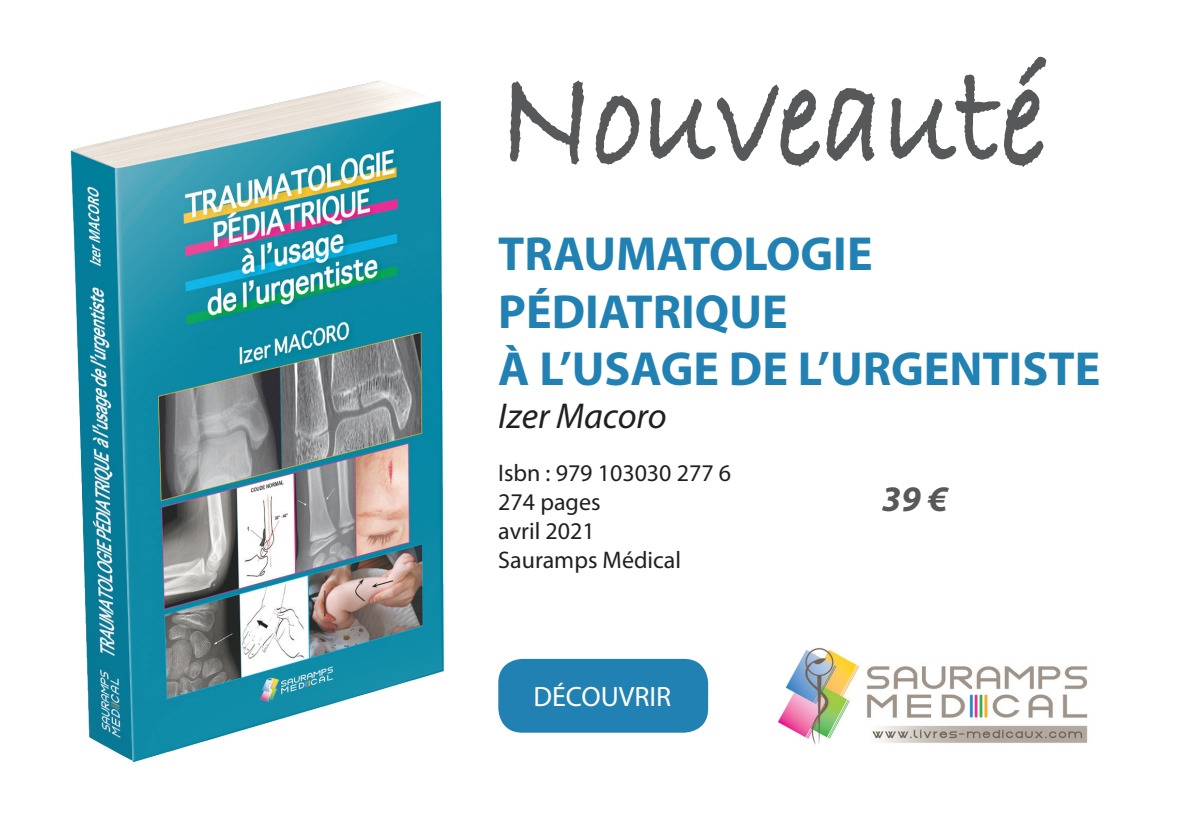
<style>
.page{position:relative;width:1191px;height:840px;background:#fff}
.page>*{position:absolute;margin:0;border:0;box-sizing:border-box;transform-origin:0 0}
.t1{font:700 150px "Bradley Hand ITCTT";color:#57585a;scale:.8 1}
.t2{font:700 48px/57.6px "Myriad Pro";color:#2281b3}
.t3{font:italic 36px "Myriad Pro";color:#231f20}
.t4{font:italic 700 36px "Myriad Pro";color:#57585a}
.t5{font:28px "Myriad Pro";color:#fff}
.t6{font:24px/28.8px "Myriad Pro";color:#231f20}
</style>
<div class="page">
<img style="left:70px;top:80px;width:374px;height:683px">
<img style="left:777px;top:647px;width:311px;height:98px">
<div style="left:498px;top:658px;width:210px;height:74px;background:#2281b3;border-radius:24px"></div>
<h1 class="t1" style="left:498px;top:2px;width:685px">Nouveauté</h1>
<h2 class="t2" style="left:498px;top:223px;width:603px">TRAUMATOLOGIE<br>PÉDIATRIQUE<br>À L’USAGE DE L’URGENTISTE</h2>
<h3 class="t3" style="left:498px;top:394px;width:170px">Izer Macoro</h3>
<p class="t6" style="left:498px;top:458px;width:234px">Isbn : 979 103030 277 6<br>274 pages<br>avril 2021<br>Sauramps Médical</p>
<h3 class="t4" style="left:882px;top:475px;width:67px">39 €</h3>
<p class="t5" style="left:533px;top:679px;width:139px">DÉCOUVRIR</p>
</div>
